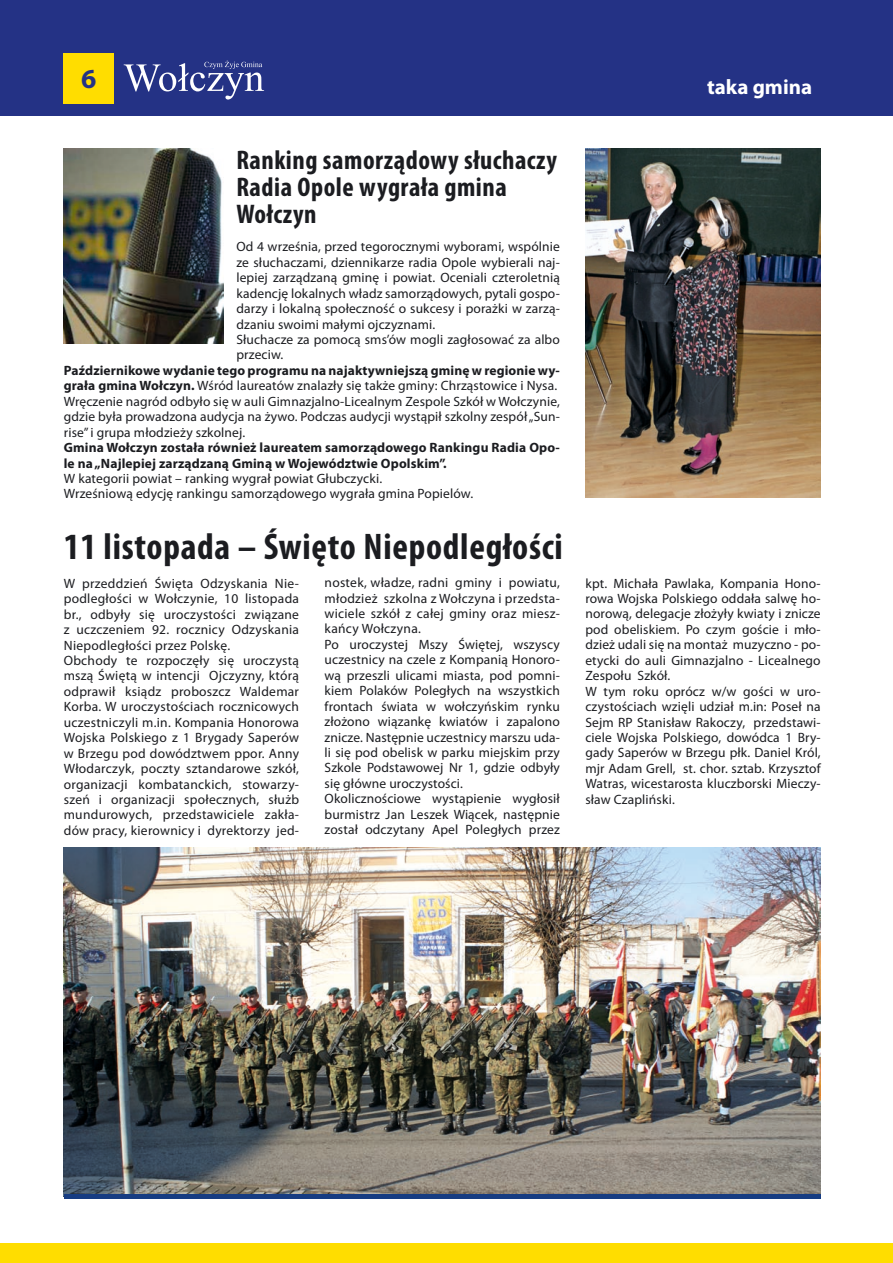
<style>
.page{position:relative;width:893px;height:1263px;background:#fff}
.page>*{position:absolute;margin:0;border:0;box-sizing:border-box;transform-origin:0 0}
.t1{font:700 condensed 37.2px "Myriad Pro";letter-spacing:.02em;color:#1b1c20}
.t2{font:700 27.6px "Myriad Pro";color:#243285}
.t3{font:700 condensed 27px/27px "Myriad Pro";letter-spacing:.02em;color:#1b1c20}
.t4{font:700 21px "Myriad Pro";color:#fff}
.t5{font:13.5px/15.5px "Myriad Pro";letter-spacing:.01em;color:#1b1c20}
.t6{font:700 13.5px/15.5px "Myriad Pro";letter-spacing:.01em;color:#1b1c20}
.s1{font-weight:700}
</style>
<div class="page">
<img style="left:64px;top:847px;width:757px;height:347px">
<div style="left:0;top:0;width:893px;height:115px;background:#243285"></div>
<div style="left:0;top:1244px;width:893px;height:19px;background:#fd0"></div>
<div style="left:64px;top:53px;width:50px;height:50px;background:#fd0"></div>
<div style="left:64px;top:1194px;width:757px;height:5px;background:#163c82"></div>
<svg style="left:124px;top:61px;width:140px;height:39px"></svg>
<img style="left:64px;top:149px;width:160px;height:194px">
<img style="left:585px;top:149px;width:236px;height:348px">
<h2 class="t2" style="left:81px;top:61px;width:17px">6</h2>
<h3 class="t3" style="left:236px;top:146px;width:322px">Ranking samorządowy słuchaczy<br>Radia Opole wygrała gmina<br>Wołczyn</h3>
<p class="t5" style="left:236px;top:239px;width:325px">Od 4 września, przed tegorocznymi wyborami, wspólnie ze słuchaczami, dziennikarze radia Opole wybierali naj&shy;lepiej zarządzaną gminę i powiat. Oceniali czteroletnią kadencję lokalnych władz samorządowych, pytali gospo&shy;darzy i lokalną społeczność o sukcesy i porażki w zarzą&shy;dzaniu swoimi małymi ojczyznami.<br>Słuchacze za pomocą sms’ów mogli zagłosować za albo przeciw.</p>
<p class="t5" style="left:64px;top:362px;width:498px"><span class="s1">Październikowe wydanie tego programu na najaktywniejszą gminę w regionie wy&shy;grała gmina Wołczyn.</span> Wśród laureatów znalazły się także gminy: Chrząstowice i Nysa.<br>Wręczenie nagród odbyło się w auli Gimnazjalno-Licealnym Zespole Szkół w Wołczynie, gdzie była prowadzona audycja na żywo. Podczas audycji wystąpił szkolny zespół „Sun&shy;rise” i grupa młodzieży szkolnej.</p>
<p class="t6" style="left:64px;top:439px;width:498px">Gmina Wołczyn została również laureatem samorządowego Rankingu Radia Opo&shy;le na „Najlepiej zarządzaną Gminą w Województwie Opolskim”.</p>
<p class="t5" style="left:64px;top:470px;width:411px">W kategorii powiat – ranking wygrał powiat Głubczycki.<br>Wrześniową edycję rankingu samorządowego wygrała gmina Popielów.</p>
<h1 class="t1" style="left:64px;top:523px;width:501px">11 listopada – Święto Niepodległości</h1>
<h3 class="t4" style="left:707px;top:73px;width:107px">taka gmina</h3>
<p class="t5" style="left:64px;top:575px;width:237px">W przeddzień Święta Odzyskania Nie&shy;podległości w Wołczynie, 10 listopada br., odbyły się uroczystości związane z uczczeniem 92. rocznicy Odzyskania Niepodległości przez Polskę.<br>Obchody te rozpoczęły się uroczystą mszą Świętą w intencji Ojczyzny, którą odprawił ksiądz proboszcz Waldemar Korba. W uroczystościach rocznicowych uczestniczyli m.in. Kompania Honorowa Wojska Polskiego z 1 Brygady Saperów w Brzegu pod dowództwem ppor. Anny Włodarczyk, poczty sztandarowe szkół, organizacji kombatanckich, stowarzy&shy;szeń i organizacji społecznych, służb mundurowych, przedstawiciele zakła&shy;dów pracy, kierownicy i dyrektorzy jed-</p>
<p class="t5" style="left:325px;top:575px;width:237px">nostek, władze, radni gminy i powiatu, młodzież szkolna z Wołczyna i przedsta&shy;wiciele szkół z całej gminy oraz miesz&shy;kańcy Wołczyna.<br>Po uroczystej Mszy Świętej, wszyscy uczestnicy na czele z Kompanią Honoro&shy;wą przeszli ulicami miasta, pod pomni&shy;kiem Polaków Poległych na wszystkich frontach świata w wołczyńskim rynku złożono wiązankę kwiatów i zapalono znicze. Następnie uczestnicy marszu uda&shy;li się pod obelisk w parku miejskim przy Szkole Podstawowej Nr 1, gdzie odbyły się główne uroczystości.<br>Okolicznościowe wystąpienie wygłosił burmistrz Jan Leszek Wiącek, następnie został odczytany Apel Poległych przez</p>
<p class="t5" style="left:585px;top:575px;width:237px">kpt. Michała Pawlaka, Kompania Hono&shy;rowa Wojska Polskiego oddała salwę ho&shy;norową, delegacje złożyły kwiaty i znicze pod obeliskiem. Po czym goście i mło&shy;dzież udali się na montaż muzyczno - po&shy;etycki do auli Gimnazjalno - Licealnego Zespołu Szkół.<br>W tym roku oprócz w/w gości w uro&shy;czystościach wzięli udział m.in: Poseł na Sejm RP Stanisław Rakoczy, przedstawi&shy;ciele Wojska Polskiego, dowódca 1 Bry&shy;gady Saperów w Brzegu płk. Daniel Król, mjr Adam Grell, st. chor. sztab. Krzysztof Watras, wicestarosta kluczborski Mieczy&shy;sław Czapliński.</p>
</div>
